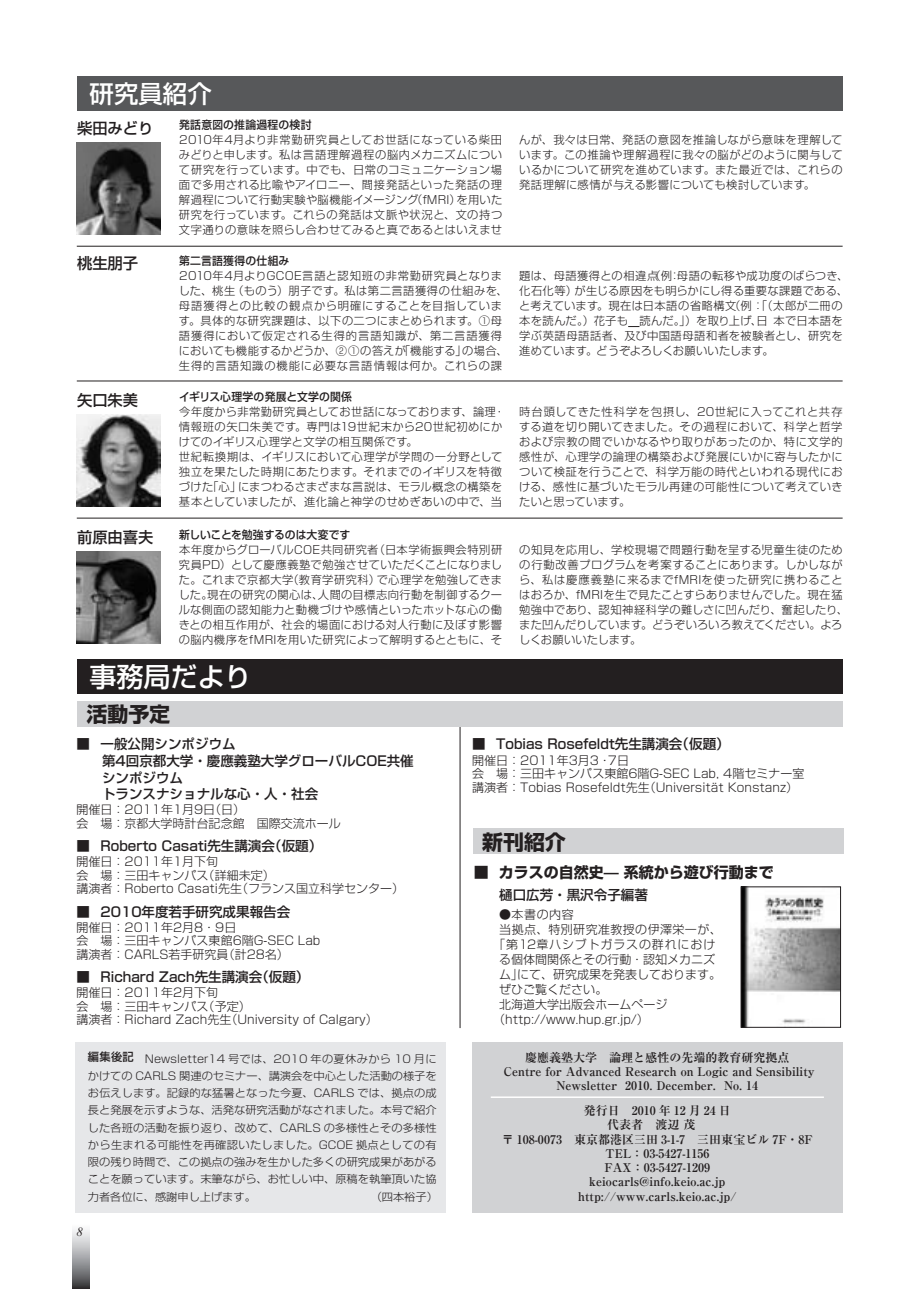
<style>
.page{position:relative;width:919px;height:1289px;background:#fff}
.page>*{position:absolute;margin:0;border:0;box-sizing:border-box;transform-origin:0 0}
.t1{font:500 27px "Shin Go Pro";color:#fff}
.t2{font:500 24.45px "Shin Go Pro";color:#fff}
.t3{font:700 20.55px "Shin Go Pro";letter-spacing:-.005em;color:#231f20}
.t4{font:500 15.3px "Shin Go Pro";letter-spacing:-.005em;color:#231f20}
.t5{font:700 15px "Shin Go Pro";color:#231f20}
.t6{font:500 13.5px/16.5px "Shin Go Pro";color:#231f20}
.t7{font:italic 12.75px "Times New Roman";color:#231f20}
.t8{font:300 12px/13.5px "Shin Go Pro";color:#231f20}
.t9{font:700 12px/14.2px "Ryumin Pro";color:#231f20;text-align:center}
.t10{font:300 12px "Shin Go Pro";letter-spacing:.035em;color:#231f20}
.t11{font:300 12px "Shin Go Pro";letter-spacing:.07em;color:#231f20}
.t12{font:300 11.25px/15px "Shin Go Pro";letter-spacing:.035em;color:#231f20;text-align:justify}
.t13{font:300 11.25px/15px "Shin Go Pro";letter-spacing:.055em;color:#231f20}
.t14{font:500 11.25px "Shin Go Pro";letter-spacing:.02em;color:#231f20;scale:.96 1}
.t15{font:500 11.25px "Shin Go Pro";letter-spacing:-.01em;color:#231f20;scale:.96 1}
.t16{font:300 10.8px/17.2px "Shin Go Pro";color:#231f20;text-align:justify;scale:1.04 1}
.s1{font-weight:500;font-size:11.25px}
</style>
<div class="page">
<svg style="left:72px;top:1230px;width:17px;height:58px"></svg>
<hr style="left:459px;top:717px;width:1px;height:311px;background:#231f20">
<div style="left:75px;top:1042px;width:370px;height:170px;background:#e6e7e9"></div>
<div style="left:472px;top:1042px;width:370px;height:170px;background:#d1d2d4"></div>
<hr style="left:490px;top:1096px;width:333px;height:1px;background:#fff">
<div style="left:77px;top:77px;width:765px;height:34px;background:#57585a"></div>
<div style="left:77px;top:659px;width:765px;height:34px;background:#231f20"></div>
<div style="left:77px;top:701px;width:766px;height:26px;background:#d1d2d4"></div>
<div style="left:473px;top:828px;width:370px;height:26px;background:#d1d2d4"></div>
<img style="left:742px;top:888px;width:96px;height:137px">
<div style="left:740px;top:886px;width:100px;height:141px;border:1px solid #231f20"></div>
<img style="left:77px;top:552px;width:83px;height:92px">
<img style="left:77px;top:414px;width:83px;height:92px">
<img style="left:77px;top:142px;width:83px;height:92px">
<hr style="left:77px;top:246px;width:765px;height:1px;background:#231f20">
<hr style="left:77px;top:380px;width:765px;height:1px;background:#231f20">
<hr style="left:77px;top:518px;width:765px;height:1px;background:#231f20">
<h2 class="t2" style="left:90px;top:73px;width:124px">研究員紹介</h2>
<h3 class="t4" style="left:77px;top:115px;width:78px">柴田みどり</h3>
<p class="t14" style="left:179px;top:115px;width:139px">発話意図の推論過程の検討</p>
<p class="t12" style="left:179px;top:131px;width:325px">2010年4月より非常勤研究員としてお世話になっている柴田みどりと申します。私は言語理解過程の脳内メカニズムについて研究を行っています。中でも、日常のコミュニケーション場面で多用される比喩やアイロニー、間接発話といった発話の理解過程について行動実験や脳機能イメージング（fMRI）を用いた研究を行っています。これらの発話は文脈や状況と、文の持つ文字通りの意味を照らし合わせてみると真であるとはいえませ</p>
<p class="t12" style="left:519px;top:131px;width:325px">んが、我々は日常、発話の意図を推論しながら意味を理解しています。この推論や理解過程に我々の脳がどのように関与しているかについて研究を進めています。また最近では、これらの発話理解に感情が与える影響についても検討しています。</p>
<h3 class="t4" style="left:77px;top:251px;width:62px">桃生朋子</h3>
<p class="t14" style="left:179px;top:251px;width:116px">第二言語獲得の仕組み</p>
<p class="t13" style="left:179px;top:267px;width:330px">2010年4月よりGCOE言語と認知班の非常勤研究員となりました、桃生（ものう）朋子です。私は第二言語獲得の仕組みを、母語獲得との比較の観点から明確にすることを目指しています。具体的な研究課題は、以下の二つにまとめられます。①母語獲得において仮定される生得的言語知識が、第二言語獲得においても機能するかどうか、②①の答えが「機能する」の場合、生得的言語知識の機能に必要な言語情報は何か。これらの課</p>
<p class="t12" style="left:519px;top:267px;width:330px;text-align:left">題は、母語獲得との相違点（例：母語の転移や成功度のばらつき、化石化等）が生じる原因をも明らかにし得る重要な課題である、と考えています。現在は日本語の省略構文（例：「（太郎が二冊の本を読んだ。）花子も 読んだ。」）を取り上げ、日本で日本語を学ぶ英語母語話者、及び中国語母語和者を被験者とし、研究を進めています。どうぞよろしくお願いいたします。</p>
<h3 class="t4" style="left:77px;top:387px;width:62px">矢口朱美</h3>
<p class="t14" style="left:179px;top:387px;width:181px">イギリス心理学の発展と文学の関係</p>
<p class="t12" style="left:179px;top:403px;width:327px;text-align:left">今年度から非常勤研究員としてお世話になっております、論理・情報班の矢口朱美です。専門は19世紀末から20世紀初めにかけてのイギリス心理学と文学の相互関係です。<br>世紀転換期は、イギリスにおいて心理学が学問の一分野として独立を果たした時期にあたります。それまでのイギリスを特徴づけた「心」にまつわるさまざまな言説は、モラル概念の構築を基本としていましたが、進化論と神学のせめぎあいの中で、当</p>
<p class="t12" style="left:519px;top:403px;width:325px">時台頭してきた性科学を包摂し、20世紀に入ってこれと共存する道を切り開いてきました。その過程において、科学と哲学および宗教の間でいかなるやり取りがあったのか、特に文学的感性が、心理学の論理の構築および発展にいかに寄与したかについて検証を行うことで、科学万能の時代といわれる現代における、感性に基づいたモラル再建の可能性について考えていきたいと思っています。</p>
<h3 class="t4" style="left:77px;top:525px;width:78px">前原由喜夫</h3>
<p class="t15" style="left:179px;top:525px;width:180px">新しいことを勉強するのは大変です</p>
<p class="t12" style="left:179px;top:540px;width:325px">本年度からグローバルCOE共同研究者（日本学術振興会特別研究員PD）として慶應義塾で勉強させていただくことになりました。これまで京都大学（教育学研究科）で心理学を勉強してきました。現在の研究の関心は、人間の目標志向行動を制御するクールな側面の認知能力と動機づけや感情といったホットな心の働きとの相互作用が、社会的場面における対人行動に及ぼす影響の脳内機序をfMRIを用いた研究によって解明するとともに、そ</p>
<p class="t12" style="left:519px;top:540px;width:330px;text-align:left">の知見を応用し、学校現場で問題行動を呈する児童生徒のための行動改善プログラムを考案することにあります。しかしながら、私は慶應義塾に来るまでfMRIを使った研究に携わることはおろか、fMRIを生で見たことすらありませんでした。現在猛勉強中であり、認知神経科学の難しさに凹んだり、奮起したり、また凹んだりしています。どうぞいろいろ教えてください。よろしくお願いいたします。</p>
<h1 class="t1" style="left:89px;top:654px;width:164px">事務局だより</h1>
<h3 class="t3" style="left:87px;top:698px;width:85px">活動予定</h3>
<p class="t6" style="left:102px;top:734px;width:313px;text-indent:-26px">■ 一般公開シンポジウム<br>第4回京都大学・慶應義塾大学グローバルCOE共催シンポジウム<br>トランスナショナルな心・人・社会</p>
<p class="t8" style="left:77px;top:801px;width:265px">開催日：2011年1月9日（日）<br>会　場：京都大学時計台記念館　国際交流ホール</p>
<p class="t6" style="left:77px;top:836px;width:247px">■ Roberto Casati先生講演会（仮題）</p>
<p class="t8" style="left:77px;top:853px;width:329px">開催日：2011年1月下旬<br>会　場：三田キャンパス（詳細未定）<br>講演者：Roberto Casati先生（フランス国立科学センター）</p>
<p class="t6" style="left:77px;top:901px;width:215px">■ 2010年度若手研究成果報告会</p>
<p class="t8" style="left:77px;top:919px;width:245px">開催日：2011年2月8・9日<br>会　場：三田キャンパス東館6階G-SEC Lab講演者：CARLS若手研究員（計28名）</p>
<p class="t6" style="left:77px;top:967px;width:234px">■ Richard Zach先生講演会（仮題）</p>
<p class="t8" style="left:77px;top:984px;width:303px">開催日：2011年2月下旬<br>会　場：三田キャンパス（予定）<br>講演者：Richard Zach先生（University of Calgary）</p>
<p class="t16" style="left:88px;top:1048px;width:337px"><span class="s1">編集後記</span> Newsletter14 号では、2010 年の夏休みから 10 月にかけての CARLS 関連のセミナー、講演会を中心とした活動の様子をお伝えします。記録的な猛暑となった今夏、CARLS では、拠点の成長と発展を示すような、活発な研究活動がなされました。本号で紹介した各班の活動を振り返り、改めて、CARLS の多様性とその多様性から生まれる可能性を再確認いたしました。GCOE 拠点としての有限の残り時間で、この拠点の強みを生かした多くの研究成果があがることを願っています。末筆ながら、お忙しい中、原稿を執筆頂いた協力者各位に、感謝申し上げます。</p>
<p class="t16" style="left:370px;top:1186px;width:66px">（四本裕子）</p>
<p class="t7" style="left:77px;top:1224px;width:8px">8</p>
<p class="t6" style="left:472px;top:734px;width:259px">■ Tobias Rosefeldt先生講演会（仮題）</p>
<p class="t8" style="left:472px;top:752px;width:333px">開催日：2011年3月3・7日<br>会　場：三田キャンパス東館6階G-SEC Lab, 4階セミナー室講演者：Tobias Rosefeldt先生（Universität Konstanz）</p>
<h3 class="t3" style="left:482px;top:825px;width:85px">新刊紹介</h3>
<h3 class="t5" style="left:473px;top:860px;width:301px">■ カラスの自然史— 系統から遊び行動まで</h3>
<p class="t6" style="left:499px;top:884px;width:150px">樋口広芳・黒沢令子編著</p>
<p class="t8" style="left:499px;top:906px;width:88px">●本書の内容　</p>
<p class="t10" style="left:499px;top:919px;width:224px">当拠点、特別研究准教授の伊澤栄一が、</p>
<p class="t11" style="left:493px;top:934px;width:223px">「第12章ハシブトガラスの群れにおけ</p>
<p class="t8" style="left:499px;top:951px;width:217px">る個体間関係とその行動・認知メカニズ</p>
<p class="t8" style="left:499px;top:966px;width:223px">ム」にて、研究成果を発表しております。</p>
<p class="t8" style="left:499px;top:981px;width:109px">ぜひご覧ください。</p>
<p class="t8" style="left:499px;top:996px;width:169px">北海道大学出版会ホームページ</p>
<p class="t8" style="left:493px;top:1011px;width:157px">（http://www.hup.gr.jp/）</p>
<p class="t9" style="left:504px;top:1049px;width:312px">慶應義塾大学　論理と感性の先端的教育研究拠点<br>Centre for Advanced Research on Logic and Sensibility<br>Newsletter 2010. December. No. 14</p>
<p class="t9" style="left:502px;top:1102px;width:312px">発行日　2010 年 12 月 24 日<br>代表者 渡辺 茂　<br>〒 108-0073　東京都港区三田 3-1-7　三田東宝ビル 7F・8F<br>TEL：03-5427-1156<br>FAX：03-5427-1209<br>keiocarls@info.keio.ac.jp<br>http://www.carls.keio.ac.jp/</p>
</div>
